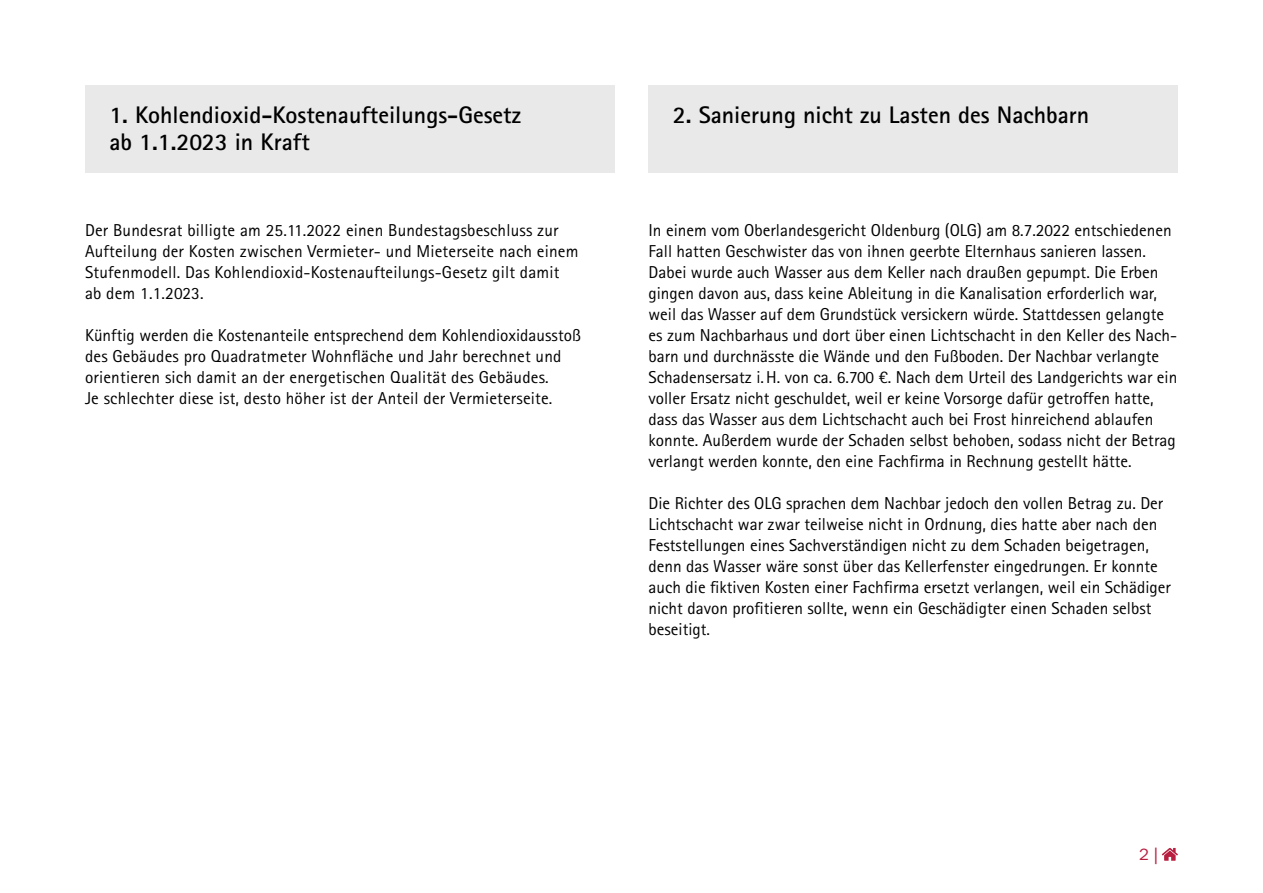
<style>
.page{position:relative;width:1263px;height:893px;background:#fff}
.page>*{position:absolute;margin:0;border:0;box-sizing:border-box;transform-origin:0 0}
.t1{font:700 24px/27px "Rotis Sans Serif Std";color:#000}
.t2{font:17.25px/21px "Rotis Sans Serif Std";color:#000}
.t3{font:16.5px "ITC Franklin Gothic Std";color:#b71e3f}
.s1{font-family:"News Gothic Std"}
</style>
<div class="page">
<svg style="left:1162px;top:848px;width:16px;height:13px"></svg>
<div style="left:85px;top:85px;width:529px;height:88px;background:#e9e9e9"></div>
<div style="left:648px;top:85px;width:530px;height:88px;background:#e9e9e9"></div>
<h1 class="t1" style="left:109px;top:101px;width:413px">1. Kohlendioxid-Kostenaufteilungs-Gesetz ab 1.1.2023 in Kraft</h1>
<h1 class="t1" style="left:673px;top:101px;width:418px">2. Sanierung nicht zu Lasten des Nachbarn</h1>
<p class="t2" style="left:85px;top:219px;width:495px">Der Bundesrat billigte am 25.11.2022 einen Bundestagsbeschluss zur Aufteilung der Kosten zwischen Vermieter- und Mieterseite nach einem Stufenmodell. Das Kohlendioxid-Kostenaufteilungs-Gesetz gilt damit ab dem 1.1.2023.</p>
<p class="t2" style="left:85px;top:324px;width:497px">Künftig werden die Kostenanteile entsprechend dem Kohlendioxidausstoß des Gebäudes pro Quadratmeter Wohnfläche und Jahr berechnet und orientieren sich damit an der energetischen Qualität des Gebäudes.<br>Je schlechter diese ist, desto höher ist der Anteil der Vermieterseite.</p>
<p class="t2" style="left:648px;top:219px;width:530px">In einem vom Oberlandesgericht Oldenburg (OLG) am 8.7.2022 entschiedenen Fall hatten Geschwister das von ihnen geerbte Elternhaus sanieren lassen.<br>Dabei wurde auch Wasser aus dem Keller nach draußen gepumpt. Die Erben gingen davon aus, dass keine Ableitung in die Kanalisation erforderlich war, weil das Wasser auf dem Grundstück versickern würde. Stattdessen gelangte es zum Nachbarhaus und dort über einen Lichtschacht in den Keller des Nach&shy;barn und durchnässte die Wände und den Fußboden. Der Nachbar verlangte Schadensersatz i.H. von ca. 6.700 €. Nach dem Urteil des Landgerichts war ein voller Ersatz nicht geschuldet, weil er keine Vorsorge dafür getroffen hatte, dass das Wasser aus dem Lichtschacht auch bei Frost hinreichend ablaufen konnte. Außerdem wurde der Schaden selbst behoben, sodass nicht der Betrag verlangt werden konnte, den eine Fachfirma in Rechnung gestellt hätte.</p>
<p class="t2" style="left:648px;top:492px;width:524px">Die Richter des OLG sprachen dem Nachbar jedoch den vollen Betrag zu. Der Lichtschacht war zwar teilweise nicht in Ordnung, dies hatte aber nach den Feststellungen eines Sachverständigen nicht zu dem Schaden beigetragen, denn das Wasser wäre sonst über das Kellerfenster eingedrungen. Er konnte auch die fiktiven Kosten einer Fachfirma ersetzt verlangen, weil ein Schädiger nicht davon profitieren sollte, wenn ein Geschädigter einen Schaden selbst beseitigt.</p>
<p class="t3" style="left:1139px;top:845px;width:20px">2 <span class="s1">|</span></p>
</div>
